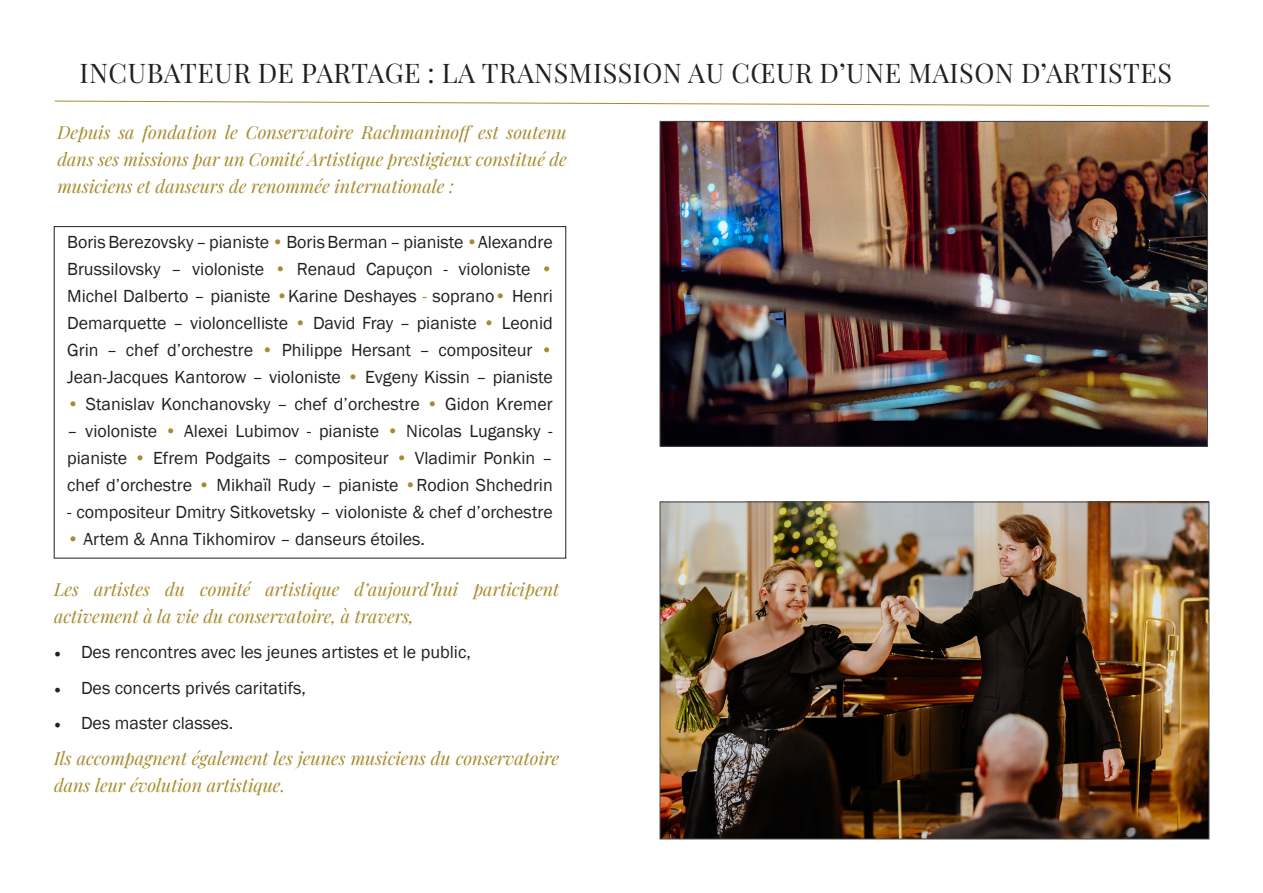
<style>
.page{position:relative;width:1263px;height:893px;background:#fff}
.page>*{position:absolute;margin:0;border:0;box-sizing:border-box;transform-origin:0 0}
.t1{font:27px "Playfair Display";letter-spacing:.02em;color:#231f20}
.t2{font:18px/27px "Franklin Gothic";color:#231f20;text-align:justify}
.t3{font:italic 18px/27px "Playfair Display";color:#a68c2e}
.s1{color:#a68c2e}
.s2{font-weight:600;color:#a68c2e}
.s3{font-family:"Minion Pro"}
</style>
<div class="page">
<img style="left:662px;top:123px;width:544px;height:321px">
<img style="left:662px;top:504px;width:545px;height:333px">
<svg style="left:54px;top:100px;width:1156px;height:7px"></svg>
<p class="t1" style="left:80px;top:52px;width:1094px">INCUBATEUR DE PARTAGE : LA TRANSMISSION AU CŒUR D’UNE MAISON D’ARTISTES</p>
<p class="t3" style="left:57px;top:117px;width:511px;text-align:justify">Depuis sa fondation le Conservatoire Rachmaninoff est soutenu dans ses missions par un Comité Artistique prestigieux constitué de musiciens et danseurs de renommée internationale :</p>
<p class="t2" style="left:67px;top:229px;width:487px">Boris Berezovsky – pianiste <span class="s1">•</span> Boris Berman – pianiste <span class="s1">•</span>Alexandre Brussilovsky – violoniste <span class="s1">•</span> Renaud Capuçon - violoniste <span class="s1">• </span>Michel Dalberto – pianiste <span class="s1">•</span>Karine Deshayes <span class="s1">-</span> soprano<span class="s1">•</span> Henri Demarquette – violoncelliste <span class="s1">•</span> David Fray – pianiste <span class="s1">•</span> Leonid Grin – chef d’orchestre <span class="s1">•</span> Philippe Hersant – compositeur <span class="s1">• </span>Jean-Jacques Kantorow – violoniste <span class="s1">•</span> Evgeny Kissin – pianiste</p>
<p class="t2" style="left:67px;top:391px;width:487px"><span class="s1">•</span> Stanislav Konchanovsky – chef d’orchestre <span class="s1">•</span> Gidon Kremer</p>
<p class="t2" style="left:67px;top:418px;width:487px">– violoniste <span class="s1">•</span> Alexei Lubimov - pianiste <span class="s1">•</span> Nicolas Lugansky - pianiste <span class="s1">•</span> Efrem Podgaits – compositeur <span class="s1">•</span> Vladimir Ponkin – chef d’orchestre <span class="s1">•</span> Mikhaïl Rudy – pianiste <span class="s2">•</span>Rodion Shchedrin</p>
<p class="t2" style="left:67px;top:499px;width:487px">- compositeur Dmitry Sitkovetsky – violoniste &amp; chef d’orchestre</p>
<p class="t2" style="left:67px;top:526px;width:359px"><span class="s1">•</span> Artem &amp; Anna Tikhomirov – danseurs étoiles.</p>
<p class="t3" style="left:54px;top:574px;width:507px">Les artistes du comité artistique d’aujourd’hui participent activement à la vie du conservatoire, à travers,</p>
<p class="t2" style="left:54px;top:639px;width:418px"><span class="s3">•</span> Des rencontres avec les jeunes artistes et le public,</p>
<p class="t2" style="left:54px;top:675px;width:253px"><span class="s3">•</span> Des concerts privés caritatifs,</p>
<p class="t2" style="left:54px;top:710px;width:181px"><span class="s3">•</span> Des master classes.</p>
<p class="t3" style="left:54px;top:743px;width:507px">Ils accompagnent également les jeunes musiciens du conservatoire dans leur évolution artistique.</p>
</div>
